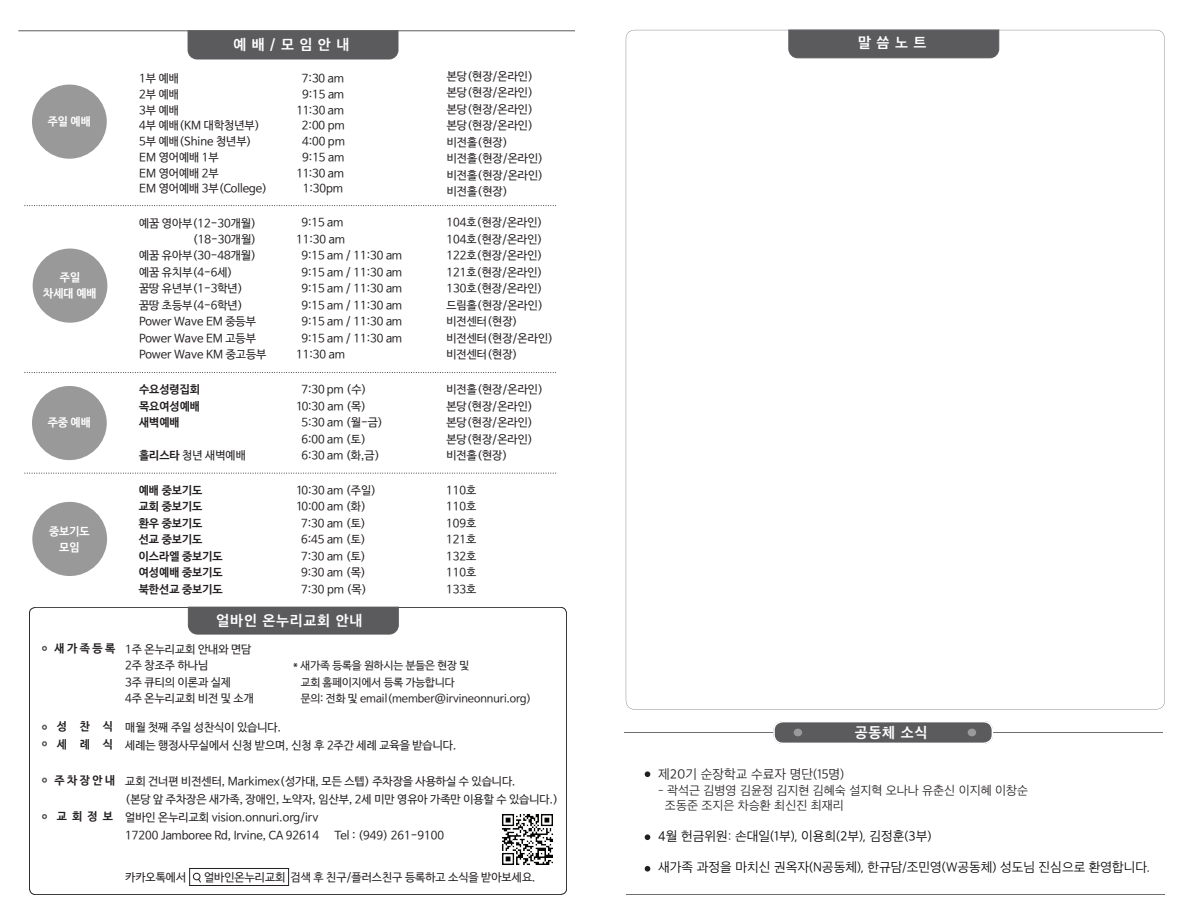
<style>
.page{position:relative;width:1188px;height:918px;background:#fff}
.page>*{position:absolute;margin:0;border:0;box-sizing:border-box;transform-origin:0 0}
.t1{font:15px "Apple SD Gothic Neo B00";letter-spacing:.05em;color:#fff}
.t2{font:13.5px "Apple SD Gothic Neo L00";color:#000}
.t3{font:13.5px "Apple SD Gothic Neo L00";color:#231f20}
.t4{font:12.75px/15.5px "Apple SD Gothic Neo L00";color:#231f20}
.t5{font:11.4px/16.5px "Nanum Barun Gothic OTF";color:#231f20}
.t6{font:11.4px/16.5px "Nanum Barun Gothic OTF Bold";color:#231f20}
.t7{font:11.4px/15.8px "Nanum Barun Gothic OTF Bold";color:#fff;text-align:center}
.t8{font:10.95px/16.5px "Nanum Barun Gothic OTF";color:#231f20}
.s1{font-family:"Nanum Barun Gothic OTF Bold"}
</style>
<div class="page">
<div style="left:188px;top:607px;width:211px;height:27px;background:#5b5b5e"></div>
<hr style="left:18px;top:31px;width:557px;height:1px;background:#5b5b5e">
<div style="left:32px;top:85px;width:75px;height:74px;background:#999;border-radius:50%"></div>
<svg style="left:25px;top:205px;width:531px;height:1px"></svg>
<svg style="left:25px;top:372px;width:531px;height:1px"></svg>
<svg style="left:25px;top:473px;width:531px;height:1px"></svg>
<div style="left:188px;top:30px;width:210px;height:29px;background:#5b5b5e"></div>
<div style="left:32px;top:386px;width:75px;height:74px;background:#999;border-radius:50%"></div>
<div style="left:33px;top:249px;width:74px;height:74px;background:#999;border-radius:50%"></div>
<div style="left:32px;top:502px;width:75px;height:74px;background:#999;border-radius:50%"></div>
<svg style="left:42px;top:646px;width:5px;height:5px"></svg>
<svg style="left:42px;top:725px;width:5px;height:5px"></svg>
<svg style="left:42px;top:741px;width:5px;height:5px"></svg>
<svg style="left:42px;top:814px;width:5px;height:5px"></svg>
<svg style="left:42px;top:778px;width:5px;height:5px"></svg>
<div style="left:193px;top:872px;width:8px;height:9px;border:1px solid #231f20;border-radius:3px"></div>
<svg style="left:197px;top:878px;width:4px;height:5px"></svg>
<div style="left:189px;top:868px;width:100px;height:18px;border:1px solid #231f20"></div>
<svg style="left:626px;top:30px;width:539px;height:680px"></svg>
<hr style="left:626px;top:894px;width:539px;height:1px;background:#6d6f72">
<img style="left:502px;top:814px;width:51px;height:51px">
<hr style="left:624px;top:732px;width:538px;height:1px;background:#6d6f72">
<div style="left:774px;top:722px;width:218px;height:21px;background:#5b5b5e;border-radius:9px"></div>
<div style="left:773px;top:721px;width:220px;height:23px;border:2px solid #fff;border-radius:9px"></div>
<div style="left:794px;top:729px;width:8px;height:7px;background:#999;border-radius:50%"></div>
<div style="left:968px;top:729px;width:8px;height:7px;background:#999;border-radius:50%"></div>
<svg style="left:645px;top:771px;width:5px;height:6px"></svg>
<svg style="left:645px;top:834px;width:5px;height:6px"></svg>
<svg style="left:645px;top:866px;width:5px;height:6px"></svg>
<p class="t7" style="left:48px;top:114px;width:45px">주일 예배</p>
<p class="t7" style="left:43px;top:270px;width:55px">주일 차세대 예배</p>
<p class="t7" style="left:48px;top:415px;width:45px">주중 예배</p>
<p class="t7" style="left:49px;top:524px;width:42px">중보기도 모임</p>
<p class="t6" style="left:54px;top:641px;width:63px">새 가 족 등 록</p>
<p class="t6" style="left:57px;top:718px;width:58px;line-height:18px">성 찬 식 세 례 식</p>
<p class="t6" style="left:54px;top:773px;width:63px">주 차 장 안 내</p>
<p class="t6" style="left:57px;top:809px;width:57px">교 회 정 보</p>
<h1 class="t1" style="left:233px;top:34px;width:117px">예 배 / 모 임 안 내</h1>
<p class="t5" style="left:139px;top:71px;width:130px;line-height:15.8px">1부 예배<br>2부 예배<br>3부 예배<br>4부 예배(KM 대학청년부)<br>5부 예배(Shine 청년부)<br>EM 영어예배 1부<br>EM 영어예배 2부<br>EM 영어예배 3부(College)</p>
<p class="t5" style="left:297px;top:71px;width:50px;line-height:15.8px;text-align:center">7:30 am<br>9:15 am<br>11:30 am<br>2:00 pm<br>4:00 pm<br>9:15 am<br>11:30 am<br>1:30pm</p>
<p class="t5" style="left:447px;top:68px;width:98px">본당(현장/온라인) 본당(현장/온라인) 본당(현장/온라인) 본당(현장/온라인) 비전홀(현장) 비전홀(현장/온라인) 비전홀(현장/온라인) 비전홀(현장)</p>
<p class="t5" style="left:139px;top:215px;width:119px">예꿈 영아부(12-30개월)</p>
<p class="t5" style="left:193px;top:232px;width:65px">(18-30개월)</p>
<p class="t5" style="left:139px;top:248px;width:119px">예꿈 유아부(30-48개월)</p>
<p class="t5" style="left:139px;top:265px;width:95px">예꿈 유치부(4-6세)</p>
<p class="t5" style="left:139px;top:281px;width:105px">꿈땅 유년부(1-3학년)</p>
<p class="t5" style="left:139px;top:298px;width:105px">꿈땅 초등부(4-6학년)</p>
<p class="t5" style="left:139px;top:314px;width:118px">Power Wave EM 중등부</p>
<p class="t5" style="left:139px;top:331px;width:118px">Power Wave EM 고등부</p>
<p class="t5" style="left:139px;top:347px;width:129px">Power Wave KM 중고등부</p>
<p class="t6" style="left:139px;top:382px;width:63px;text-align:justify">수요성령집회 목요여성예배 새벽예배</p>
<p class="t5" style="left:139px;top:448px;width:108px"><span class="s1">홀리스타</span> 청년 새벽예배</p>
<p class="t6" style="left:139px;top:482px;width:85px">예배 중보기도 교회 중보기도 환우 중보기도 선교 중보기도 이스라엘 중보기도 여성예배 중보기도 북한선교 중보기도</p>
<p class="t5" style="left:301px;top:215px;width:43px">9:15 am</p>
<p class="t5" style="left:296px;top:232px;width:50px">11:30 am</p>
<p class="t5" style="left:301px;top:248px;width:102px">9:15 am / 11:30 am</p>
<p class="t5" style="left:301px;top:265px;width:102px">9:15 am / 11:30 am</p>
<p class="t5" style="left:301px;top:281px;width:102px">9:15 am / 11:30 am</p>
<p class="t5" style="left:301px;top:298px;width:102px">9:15 am / 11:30 am</p>
<p class="t5" style="left:301px;top:314px;width:102px">9:15 am / 11:30 am</p>
<p class="t5" style="left:301px;top:331px;width:102px">9:15 am / 11:30 am</p>
<p class="t5" style="left:296px;top:347px;width:50px">11:30 am</p>
<p class="t5" style="left:301px;top:382px;width:67px">7:30 pm (수)</p>
<p class="t5" style="left:296px;top:398px;width:72px">10:30 am (목)</p>
<p class="t5" style="left:301px;top:415px;width:83px">5:30 am (월-금)</p>
<p class="t5" style="left:301px;top:431px;width:66px">6:00 am (토)</p>
<p class="t5" style="left:301px;top:448px;width:80px">6:30 am (화,금)</p>
<p class="t5" style="left:296px;top:482px;width:82px">10:30 am (주일)</p>
<p class="t5" style="left:296px;top:499px;width:72px">10:00 am (화)</p>
<p class="t5" style="left:301px;top:515px;width:66px">7:30 am (토)</p>
<p class="t5" style="left:301px;top:532px;width:66px">6:45 am (토)</p>
<p class="t5" style="left:301px;top:548px;width:66px">7:30 am (토)</p>
<p class="t5" style="left:301px;top:565px;width:66px">9:30 am (목)</p>
<p class="t5" style="left:301px;top:581px;width:67px">7:30 pm (목)</p>
<h1 class="t1" style="left:217px;top:610px;width:147px">얼바인 온누리교회 안내</h1>
<p class="t5" style="left:446px;top:215px;width:108px">104호(현장/온라인)<br>104호(현장/온라인)<br>122호(현장/온라인)<br>121호(현장/온라인)<br>130호(현장/온라인) 드림홀(현장/온라인) 비전센터(현장) 비전센터(현장/온라인) 비전센터(현장)</p>
<p class="t5" style="left:446px;top:382px;width:98px">비전홀(현장/온라인) 본당(현장/온라인) 본당(현장/온라인) 본당(현장/온라인) 비전홀(현장)</p>
<p class="t5" style="left:446px;top:482px;width:32px;text-align:justify">110호 110호 109호 121호 132호 110호 133호</p>
<p class="t5" style="left:125px;top:641px;width:130px">1주 온누리교회 안내와 면담<br>2주 창조주 하나님<br>3주 큐티의 이론과 실제<br>4주 온누리교회 비전 및 소개</p>
<p class="t5" style="left:125px;top:718px;width:333px;line-height:18px">매월 첫째 주일 성찬식이 있습니다.<br>세례는 행정사무실에서 신청 받으며, 신청 후 2주간 세례 교육을 받습니다.</p>
<p class="t5" style="left:125px;top:772px;width:435px;line-height:18px">교회 건너편 비전센터, Markimex(성가대, 모든 스텝) 주차장을 사용하실 수 있습니다.<br>(본당 앞 주차장은 새가족, 장애인, 노약자, 임산부, 2세 미만 영유아 가족만 이용할 수 있습니다.) 얼바인 온누리교회 vision.onnuri.org/irv<br>17200 Jamboree Rd, Irvine, CA 92614</p>
<p class="t8" style="left:301px;top:658px;width:232px;text-indent:-7px">* 새가족 등록을 원하시는 분들은 현장 및<br>교회 홈페이지에서 등록 가능합니다<br>문의: 전화 및 email(member@irvineonnuri.org)</p>
<p class="t5" style="left:335px;top:827px;width:111px">Tel : (949) 261-9100</p>
<p class="t5" style="left:125px;top:869px;width:63px">카카오톡에서</p>
<p class="t5" style="left:204px;top:869px;width:333px">얼바인온누리교회 검색 후 친구/플러스친구 등록하고 소식을 받아보세요.</p>
<h1 class="t1" style="left:858px;top:32px;width:70px">말 씀 노 트</h1>
<h1 class="t1" style="left:855px;top:722px;width:74px">공동체 소식</h1>
<p class="t3" style="left:658px;top:765px;width:188px">제20기 순장학교 수료자 명단(15명)</p>
<p class="t4" style="left:665px;top:782px;width:365px;text-indent:-7px">- 곽석근 김병영 김윤정 김지현 김혜숙 설지혁 오나나 유춘신 이지혜 이창순 조동준 조지은 차승환 최신진 최재리</p>
<p class="t2" style="left:658px;top:827px;width:275px">4월 헌금위원: 손대일(1부), 이용희(2부), 김정훈(3부)</p>
<p class="t2" style="left:658px;top:858px;width:493px">새가족 과정을 마치신 권옥자(N공동체), 한규담/조민영(W공동체) 성도님 진심으로 환영합니다.</p>
</div>
